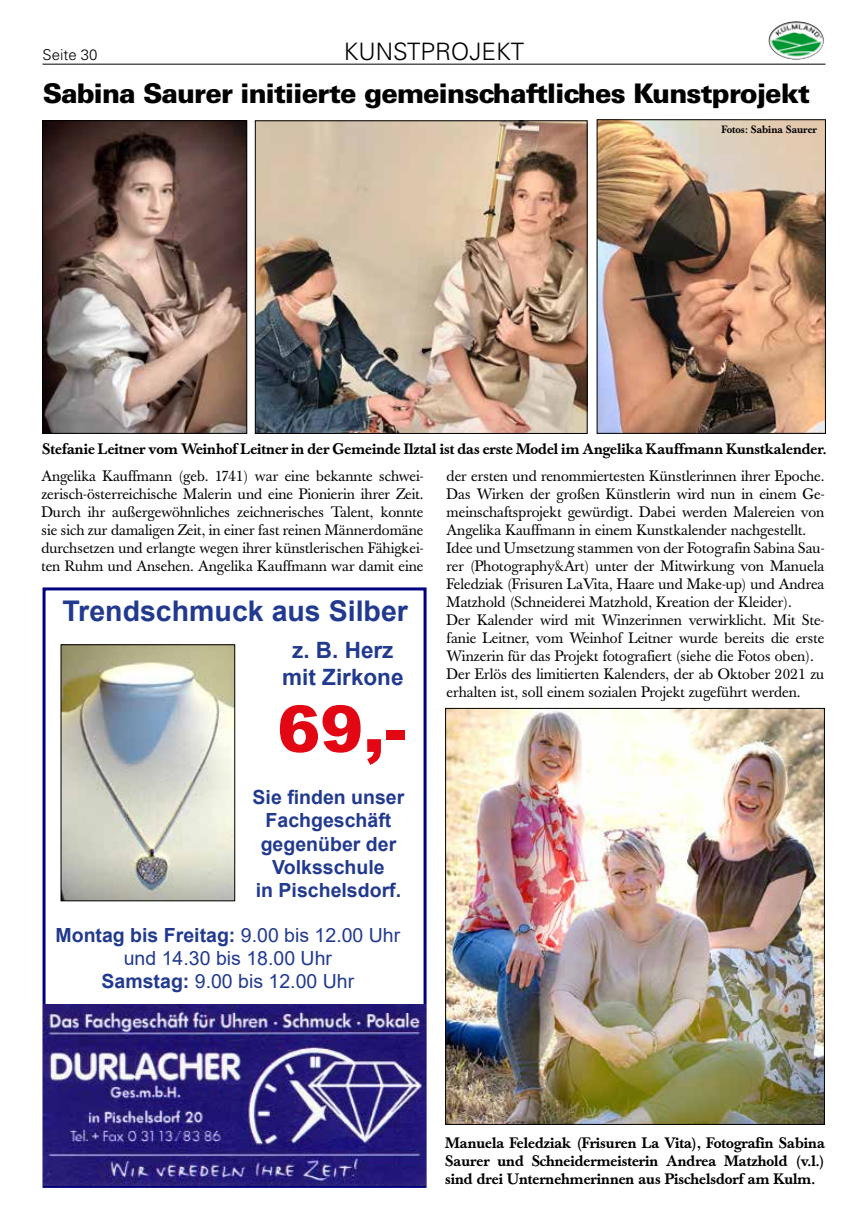
<style>
.page{position:relative;width:868px;height:1229px;background:#fff}
.page>*{position:absolute;margin:0;border:0;box-sizing:border-box;transform-origin:0 0}
.t1{font:900 64.5px "Arial";color:#e30613}
.t2{font:700 28.5px "Arial";color:#213a8f}
.t3{font:900 27px "Univers";letter-spacing:-.03em;color:#000}
.t4{font:300 24px "Univers";color:#000}
.t5{font:700 22.5px/27px "Arial";color:#213a8f;text-align:center}
.t6{font:19.5px/23.4px "Arial";color:#213a8f;text-align:center}
.t7{font:700 19.5px/23.4px "Arial";color:#213a8f;text-align:center}
.t8{font:15px/18px "Baskerville";color:#000;text-align:justify}
.t9{font:500 15px/18px "Baskerville";color:#000;text-align:justify}
.t10{font:300 15px "Univers";color:#000}
.t11{font:500 10.5px "Baskerville";color:#000}
.s1{font-weight:700}
</style>
<div class="page">
<hr style="left:43px;top:64px;width:782px;height:1px;background:#000">
<img style="left:769px;top:21px;width:55px;height:38px">
<div style="left:767px;top:21px;width:57px;height:39px;border:1px solid #fff;border-radius:50%"></div>
<img style="left:447px;top:710px;width:375px;height:413px">
<div style="left:445px;top:708px;width:379px;height:417px;border:1px solid #000"></div>
<img style="left:44px;top:122px;width:201px;height:310px">
<div style="left:42px;top:120px;width:205px;height:314px;border:1px solid #000"></div>
<img style="left:598px;top:121px;width:225px;height:311px">
<div style="left:596px;top:119px;width:229px;height:315px;border:1px solid #000"></div>
<img style="left:257px;top:122px;width:328px;height:310px">
<div style="left:255px;top:120px;width:332px;height:314px;border:1px solid #000"></div>
<div style="left:43px;top:587px;width:383px;height:601px;border:3px solid #000080"></div>
<img style="left:44px;top:1004px;width:381px;height:181px">
<img style="left:62px;top:646px;width:171px;height:253px">
<div style="left:60px;top:644px;width:175px;height:257px;border:1px solid #000"></div>
<p class="t10" style="left:43px;top:45px;width:57px">Seite 30</p>
<h3 class="t4" style="left:344px;top:37px;width:182px">KUNSTPROJEKT</h3>
<h3 class="t3" style="left:43px;top:77px;width:768px">Sabina Saurer initiierte gemeinschaftliches Kunstprojekt</h3>
<p class="t11" style="left:721px;top:124px;width:97px">Fotos: Sabina Saurer</p>
<p class="t9" style="left:42px;top:440px;width:785px">Stefanie Leitner vom Weinhof Leitner in der Gemeinde Ilztal ist das erste Model im Angelika Kauffmann Kunstkalender.</p>
<p class="t8" style="left:41px;top:467px;width:383px">Angelika Kauffmann (geb. 1741) war eine bekannte schwei&shy;zerisch-österreichische Malerin und eine Pionierin ihrer Zeit.<br>Durch ihr außergewöhnliches zeichnerisches Talent, konnte sie sich zur damaligen Zeit, in einer fast reinen Männerdomäne durchsetzen und erlangte wegen ihrer künstlerischen Fähigkei&shy;ten Ruhm und Ansehen. Angelika Kauffmann war damit eine</p>
<p class="t8" style="left:446px;top:467px;width:379px;text-align:left">der ersten und renommiertesten Künstlerinnen ihrer Epoche.<br>Das Wirken der großen Künstlerin wird nun in einem Ge&shy;meinschaftsprojekt gewürdigt. Dabei werden Malereien von Angelika Kauffmann in einem Kunstkalender nachgestellt.<br>Idee und Umsetzung stammen von der Fotografin Sabina Sau&shy;rer (Photography&amp;Art) unter der Mitwirkung von Manuela Feledziak (Frisuren LaVita, Haare und Make-up) und Andrea Matzhold (Schneiderei Matzhold, Kreation der Kleider).<br>Der Kalender wird mit Winzerinnen verwirklicht. Mit Ste&shy;fanie Leitner, vom Weinhof Leitner wurde bereits die erste Winzerin für das Projekt fotografiert (siehe die Fotos oben).<br>Der Erlös des limitierten Kalenders, der ab Oktober 2021 zu erhalten ist, soll einem sozialen Projekt zugeführt werden.</p>
<h2 class="t2" style="left:62px;top:591px;width:347px">Trendschmuck aus Silber</h2>
<h3 class="t5" style="left:282px;top:637px;width:123px">z. B. Herz mit Zirkone</h3>
<h1 class="t1" style="left:277px;top:682px;width:130px">69,-</h1>
<h3 class="t7" style="left:252px;top:785px;width:153px">Sie finden unser<br>Fachgeschäft gegenüber der<br>Volksschule<br>in Pischelsdorf.</h3>
<h3 class="t6" style="left:55px;top:923px;width:346px"><span class="s1">Montag bis Freitag:</span> 9.00 bis 12.00 Uhr und 14.30 bis 18.00 Uhr<br><span class="s1">Samstag:</span> 9.00 bis 12.00 Uhr</h3>
<p class="t9" style="left:445px;top:1135px;width:381px">Manuela Feledziak (Frisuren La Vita), Fotografin Sabina Saurer und Schneidermeisterin Andrea Matzhold (v.l.) sind drei Unternehmerinnen aus Pischelsdorf am Kulm.</p>
</div>
